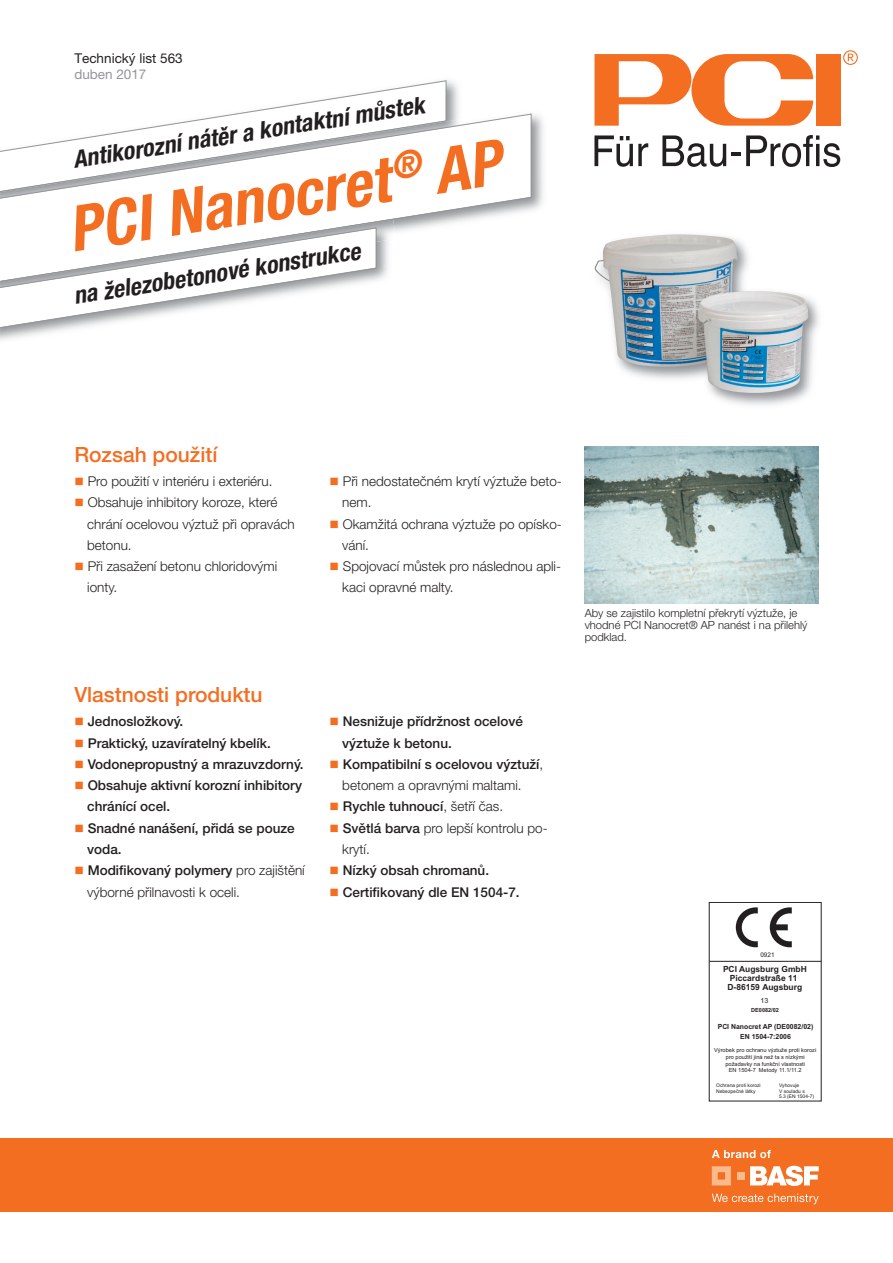
<style>
.page{position:relative;width:893px;height:1263px;background:#fff}
.page>*{position:absolute;margin:0;border:0;box-sizing:border-box;transform-origin:0 0}
.t1{font:italic 700 condensed 63px "Helvetica Neue LT Pro";color:#f36e21}
.t2{font:italic 700 condensed 24px "Helvetica Neue LT Pro";color:#231f20}
.t3{font:500 21px "Helvetica Neue LT Pro";color:#f36e21}
.t4{font:300 13.5px/21.3px "Helvetica Neue LT Pro";color:#231f20}
.t5{font:500 13.5px/21.3px "Helvetica Neue LT Pro";color:#231f20}
.t6{font:13.5px "Helvetica Neue LT Pro";color:#231f20}
.t7{font:13.5px "Helvetica Neue LT Pro";color:#939598}
.t8{font:300 11.25px/12px "Helvetica Neue LT Pro";color:#231f20}
.t9{font:700 8.4px/9.1px "Arial";color:#231f20;text-align:center}
.t10{font:700 7.05px "Arial";color:#231f20}
.t11{font:7.05px "Arial";color:#231f20}
.t12{font:6.3px "Arial";color:#231f20}
.t13{font:5.7px/6.8px "Arial";color:#231f20;text-align:center}
.t14{font:700 5.7px "Arial";color:#231f20}
.t15{font:4.95px/4.9px "Arial";color:#231f20}
.s1{color:#f36e21}
.s2{font-weight:500}
.s3{font-weight:300}
</style>
<div class="page">
<div style="left:816px;top:54px;width:24px;height:72px;background:#f36e21"></div>
<svg style="left:594px;top:54px;width:219px;height:72px"></svg>
<svg style="left:594px;top:135px;width:54px;height:32px"></svg>
<svg style="left:662px;top:135px;width:64px;height:32px"></svg>
<hr style="left:731px;top:152px;width:10px;height:4px;background:#231f20">
<svg style="left:746px;top:135px;width:94px;height:32px"></svg>
<svg style="left:843px;top:50px;width:15px;height:15px"></svg>
<img style="left:447px;top:81px;width:12px;height:24px">
<svg style="left:290px;top:80px;width:157px;height:25px"></svg>
<img style="left:240px;top:105px;width:303px;height:105px">
<svg style="left:1px;top:113px;width:531px;height:119px"></svg>
<img style="left:594px;top:234px;width:225px;height:171px">
<img style="left:595px;top:235px;width:72px;height:35px">
<div style="left:0;top:1138px;width:893px;height:74px;background:#f36e21"></div>
<svg style="left:712px;top:1166px;width:19px;height:19px"></svg>
<div style="left:737px;top:1172px;width:7px;height:7px;background:#fbba8c"></div>
<svg style="left:750px;top:1166px;width:69px;height:20px"></svg>
<svg style="left:712px;top:1194px;width:107px;height:10px"></svg>
<svg style="left:712px;top:1150px;width:59px;height:8px"></svg>
<img style="left:1px;top:219px;width:392px;height:64px">
<svg style="left:1px;top:227px;width:376px;height:103px"></svg>
<hr style="left:709px;top:961px;width:112px;height:1px;background:#231f20">
<svg style="left:736px;top:907px;width:22px;height:40px"></svg>
<svg style="left:770px;top:907px;width:22px;height:40px"></svg>
<img style="left:585px;top:446px;width:233px;height:158px">
<p class="t6" style="left:74px;top:53px;width:110px">Technický list 563</p>
<p class="t7" style="left:74px;top:69px;width:74px">duben 2017</p>
<h2 class="t2" style="left:72px;top:151px;width:357px;rotate:-9deg">Antikorozní nátěr a kontaktní můstek</h2>
<h1 class="t1" style="left:65px;top:207px;width:439px;rotate:-9deg">PCI Nanocret<sup>®</sup> AP</h1>
<h2 class="t2" style="left:72px;top:287px;width:291px;rotate:-9deg">na železobetonové konstrukce</h2>
<h3 class="t3" style="left:74px;top:446px;width:145px">Rozsah použití</h3>
<p class="t4" style="left:74px;top:472px;width:200px"><span class="s1">■</span> Pro použití v interiéru i exteriéru.</p>
<p class="t4" style="left:87px;top:493px;width:209px;text-indent:-13px"><span class="s1">■</span> Obsahuje inhibitory koroze, které chrání ocelovou výztuž při opravách betonu.</p>
<p class="t4" style="left:87px;top:557px;width:192px;text-indent:-13px"><span class="s1">■</span> Při zasažení betonu chloridovými ionty.</p>
<h3 class="t3" style="left:74px;top:687px;width:190px">Vlastnosti produktu</h3>
<p class="t5" style="left:74px;top:712px;width:110px"><span class="s1">■</span> Jednosložkový.</p>
<p class="t5" style="left:74px;top:733px;width:198px"><span class="s1">■</span> Praktický, uzavíratelný kbelík.</p>
<p class="t5" style="left:74px;top:755px;width:231px"><span class="s1">■</span> Vodonepropustný a mrazuvzdorný.</p>
<p class="t5" style="left:87px;top:776px;width:216px;text-indent:-13px"><span class="s1">■</span> Obsahuje aktivní korozní inhibitory chránící ocel.</p>
<p class="t5" style="left:87px;top:818px;width:209px;text-indent:-13px"><span class="s1">■</span> Snadné nanášení, přidá se pouze voda.</p>
<p class="t4" style="left:87px;top:861px;width:219px;text-indent:-13px"><span class="s1">■</span> <span class="s2">Modifikovaný polymery</span> pro zajištění výborné přilnavosti k oceli.</p>
<p class="t4" style="left:342px;top:472px;width:221px;text-indent:-13px"><span class="s1">■</span> Při nedostatečném krytí výztuže beto&shy;nem.</p>
<p class="t4" style="left:342px;top:514px;width:221px;text-indent:-13px"><span class="s1">■</span> Okamžitá ochrana výztuže po opísko&shy;vání.</p>
<p class="t4" style="left:342px;top:557px;width:220px;text-indent:-13px"><span class="s1">■</span> Spojovací můstek pro následnou apli&shy;kaci opravné malty.</p>
<p class="t8" style="left:585px;top:608px;width:224px">Aby se zajistilo kompletní překrytí výztuže, je vhodné PCI Nanocret® AP nanést i na přilehlý podklad.</p>
<p class="t5" style="left:342px;top:712px;width:182px;text-indent:-13px"><span class="s1">■</span> Nesnižuje přídržnost ocelové výztuže k betonu.</p>
<p class="t5" style="left:342px;top:755px;width:202px;text-indent:-13px"><span class="s1">■</span> Kompatibilní s ocelovou výztuží<span class="s3">, betonem a opravnými maltami.</span></p>
<p class="t5" style="left:330px;top:797px;width:175px"><span class="s1">■</span> Rychle tuhnoucí<span class="s3">, šetří čas.</span></p>
<p class="t4" style="left:342px;top:818px;width:207px;text-indent:-13px"><span class="s1">■</span> <span class="s2">Světlá barva</span> pro lepší kontrolu po&shy;krytí.</p>
<p class="t5" style="left:330px;top:861px;width:161px"><span class="s1">■</span> Nízký obsah chromanů.</p>
<p class="t5" style="left:330px;top:882px;width:192px"><span class="s1">■</span> Certifikovaný dle EN 1504-7.</p>
<p class="t12" style="left:760px;top:951px;width:16px">0921</p>
<p class="t11" style="left:760px;top:995px;width:9px">13</p>
<p class="t9" style="left:723px;top:964px;width:85px">PCI Augsburg GmbH<br>Piccardstraße 11<br>D-86159 Augsburg</p>
<p class="t14" style="left:751px;top:1006px;width:29px">DE0082/02</p>
<p class="t10" style="left:718px;top:1021px;width:97px">PCI Nanocret AP (DE0082/02)</p>
<p class="t10" style="left:740px;top:1032px;width:52px">EN 1504-7:2006</p>
<p class="t13" style="left:714px;top:1047px;width:104px">Výrobek pro ochranu výztuže proti korozi pro použití jiná než ta s nízkými požadavky na funkční vlastnosti<br>EN 1504-7 Metody 11.1/11.2</p>
<p class="t15" style="left:716px;top:1082px;width:46px">Ochrana proti korozi</p>
<p class="t15" style="left:779px;top:1082px;width:22px">Vyhovuje</p>
<p class="t15" style="left:716px;top:1089px;width:41px">Nebezpečné látky</p>
<p class="t15" style="left:779px;top:1089px;width:37px">V souladu s<br>5.3 (EN 1504-7)</p>
</div>
